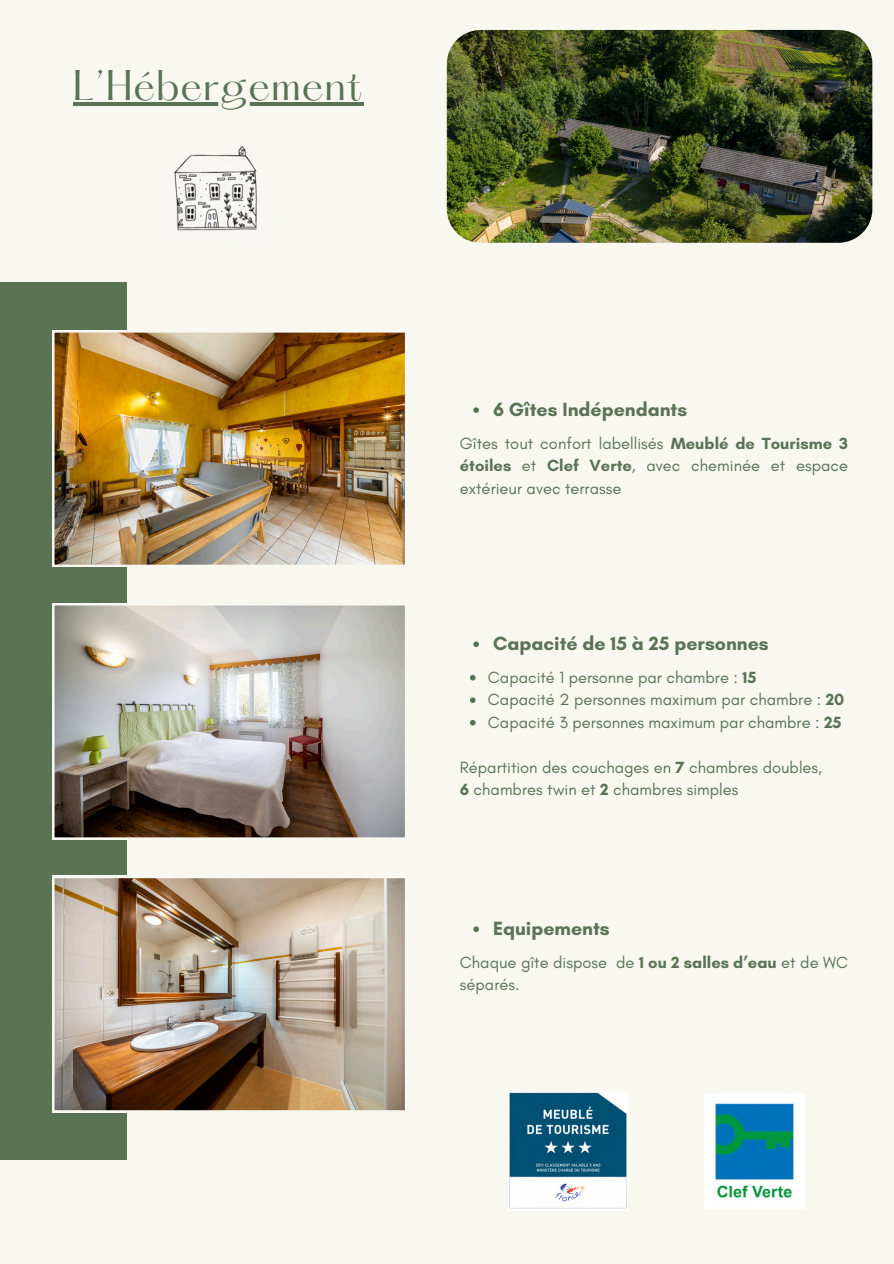
<style>
.page{position:relative;width:894px;height:1264px;background:#fff}
.page>*{position:absolute;margin:0;border:0;box-sizing:border-box;transform-origin:0 0}
.t1{font:37.5px "Hatton";letter-spacing:.02em;color:#5b7355}
.t2{font:700 19.5px "Glacial Indifference";color:#5b7355}
.t3{font:16.5px/22.5px "Glacial Indifference";color:#5b7355;text-align:justify}
.s1{font-weight:700}
</style>
<div class="page">
<div style="left:0;top:0;width:893px;height:1263px;background:#f8f8f1"></div>
<div style="left:0;top:282px;width:126px;height:877px;background:#5b7355"></div>
<img style="left:174px;top:146px;width:83px;height:85px">
<img style="left:446px;top:30px;width:426px;height:213px;border-radius:34px">
<img style="left:52px;top:330px;width:353px;height:236px">
<img style="left:52px;top:876px;width:353px;height:236px">
<img style="left:52px;top:603px;width:353px;height:236px">
<img style="left:704px;top:1093px;width:100px;height:115px">
<img style="left:508px;top:1092px;width:120px;height:118px">
<svg style="left:473px;top:407px;width:6px;height:6px"></svg>
<hr style="left:73px;top:102px;width:290px;height:4px;background:#5b7355">
<svg style="left:473px;top:641px;width:6px;height:6px"></svg>
<svg style="left:470px;top:675px;width:5px;height:5px"></svg>
<svg style="left:470px;top:697px;width:5px;height:6px"></svg>
<svg style="left:470px;top:720px;width:5px;height:5px"></svg>
<svg style="left:473px;top:926px;width:6px;height:6px"></svg>
<p class="t1" style="left:73px;top:68px;width:291px">L’Hébergement</p>
<p class="t2" style="left:493px;top:398px;width:196px">6 Gîtes Indépendants</p>
<p class="t3" style="left:459px;top:431px;width:390px">Gîtes tout confort labellisés <span class="s1">Meublé de Tourisme 3 étoiles</span> et <span class="s1">Clef Verte</span>, avec cheminée et espace extérieur avec terrasse</p>
<p class="t2" style="left:493px;top:632px;width:277px">Capacité de 15 à 25 personnes</p>
<p class="t3" style="left:487px;top:665px;width:270px">Capacité 1 personne par chambre : <span class="s1">15</span></p>
<p class="t3" style="left:487px;top:688px;width:358px">Capacité 2 personnes maximum par chambre : <span class="s1">20</span></p>
<p class="t3" style="left:487px;top:710px;width:355px">Capacité 3 personnes maximum par chambre : <span class="s1">25</span></p>
<p class="t3" style="left:459px;top:755px;width:363px">Répartition des couchages en <span class="s1">7</span> chambres doubles,</p>
<p class="t3" style="left:459px;top:778px;width:280px"><span class="s1">6</span> chambres twin et <span class="s1">2</span> chambres simples</p>
<p class="t2" style="left:493px;top:916px;width:118px">Equipements</p>
<p class="t3" style="left:459px;top:950px;width:389px">Chaque gîte dispose de <span class="s1">1 ou 2 salles d’eau</span> et de WC séparés.</p>
</div>
